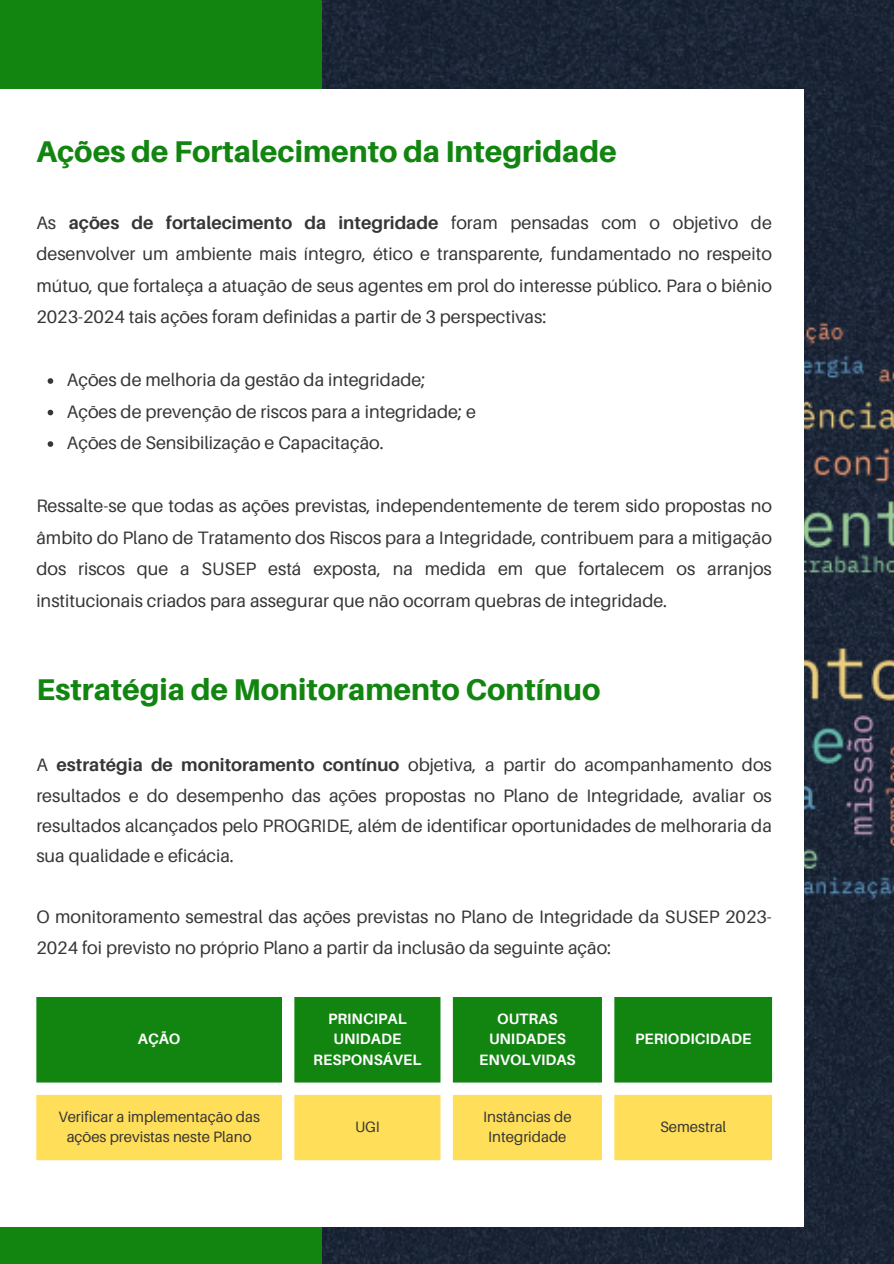
<style>
.page{position:relative;width:894px;height:1264px;background:#fff}
.page>*{position:absolute;margin:0;border:0;box-sizing:border-box;transform-origin:0 0}
.t1{font:800 30px "Aileron";color:#128510}
.t2{font:18px/31.5px "Aileron";color:#363636;text-align:justify}
.t3{font:15px/20.2px "Aileron";color:#363636;text-align:center}
.t4{font:700 15px/20.2px "Aileron";color:#fff;text-align:center}
.s1{font-weight:700}
</style>
<div class="page">
<div style="left:0;top:0;width:893px;height:1263px;background:#128510"></div>
<img style="left:322px;top:0;width:571px;height:1263px">
<div style="left:0;top:89px;width:803px;height:1138px;background:#fff"></div>
<svg style="left:48px;top:378px;width:5px;height:6px"></svg>
<svg style="left:48px;top:410px;width:5px;height:5px"></svg>
<svg style="left:48px;top:441px;width:5px;height:6px"></svg>
<svg style="left:36px;top:997px;width:735px;height:85px;background:#228d20"></svg>
<svg style="left:36px;top:1094px;width:735px;height:66px;background:#ffe063"></svg>
<p class="t1" style="left:36px;top:133px;width:581px">Ações de Fortalecimento da Integridade</p>
<h1 class="t2" style="left:36px;top:206px;width:736px">As <span class="s1">ações de fortalecimento da integridade</span> foram pensadas com o objetivo de desenvolver um ambiente mais íntegro, ético e transparente, fundamentado no respeito mútuo, que fortaleça a atuação de seus agentes em prol do interesse público. Para o biênio 2023-2024 tais ações foram definidas a partir de 3 perspectivas:</h1>
<p class="t2" style="left:67px;top:363px;width:360px">Ações de melhoria da gestão da integridade;</p>
<p class="t2" style="left:67px;top:395px;width:410px">Ações de prevenção de riscos para a integridade; e</p>
<p class="t2" style="left:67px;top:426px;width:318px">Ações de Sensibilização e Capacitação.</p>
<p class="t2" style="left:36px;top:489px;width:736px">Ressalte-se que todas as ações previstas, independentemente de terem sido propostas no âmbito do Plano de Tratamento dos Riscos para a Integridade, contribuem para a mitigação dos riscos que a SUSEP está exposta, na medida em que fortalecem os arranjos institucionais criados para assegurar que não ocorram quebras de integridade.</p>
<p class="t1" style="left:36px;top:671px;width:565px">Estratégia de Monitoramento Contínuo</p>
<h1 class="t2" style="left:36px;top:749px;width:736px;line-height:30.3px">A <span class="s1">estratégia de monitoramento contínuo</span> objetiva, a partir do acompanhamento dos resultados e do desempenho das ações propostas no Plano de Integridade, avaliar os resultados alcançados pelo PROGRIDE, além de identificar oportunidades de melhoraria da sua qualidade e eficácia.</h1>
<p class="t2" style="left:36px;top:901px;width:736px;line-height:30.3px">O monitoramento semestral das ações previstas no Plano de Integridade da SUSEP 2023-<br>2024 foi previsto no próprio Plano a partir da inclusão da seguinte ação:</p>
<p class="t4" style="left:138px;top:1028px;width:44px">AÇÃO</p>
<p class="t4" style="left:313px;top:1008px;width:110px">PRINCIPAL<br>UNIDADE<br>RESPONSÁVEL</p>
<p class="t4" style="left:479px;top:1008px;width:98px">OUTRAS<br>UNIDADES<br>ENVOLVIDAS</p>
<p class="t4" style="left:635px;top:1028px;width:118px">PERIODICIDADE</p>
<p class="t3" style="left:58px;top:1106px;width:203px">Verificar a implementação das ações previstas neste Plano</p>
<p class="t3" style="left:355px;top:1116px;width:26px">UGI</p>
<p class="t3" style="left:483px;top:1106px;width:90px">Instâncias de<br>Integridade</p>
<p class="t3" style="left:660px;top:1116px;width:68px">Semestral</p>
</div>
